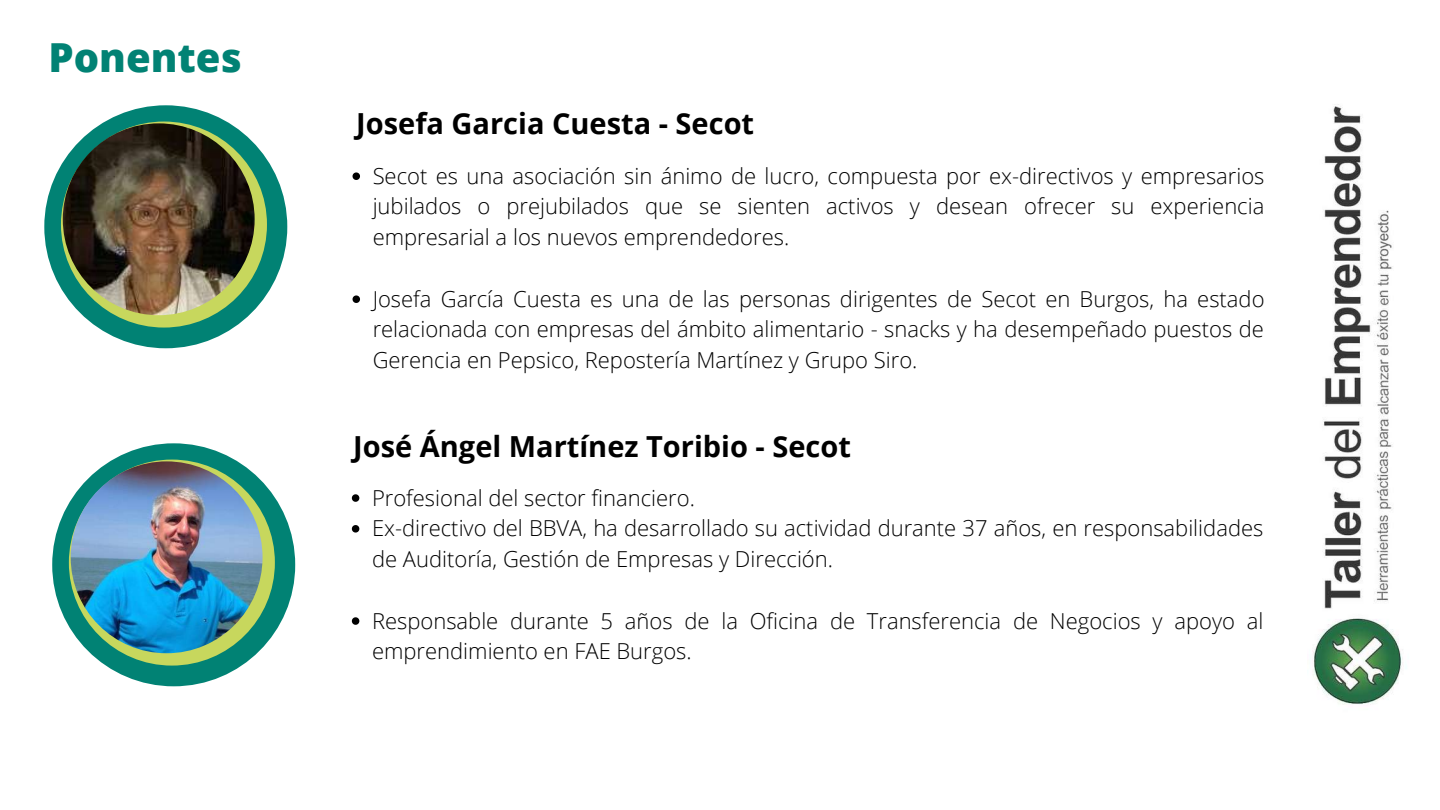
<style>
.page{position:relative;width:1440px;height:810px;background:#fff}
.page>*{position:absolute;margin:0;border:0;box-sizing:border-box;transform-origin:0 0}
.t1{font:800 40px "Open Sans";color:#018274}
.t2{font:700 29px "Open Sans";color:#000}
.t3{font:300 22px/30.8px "Open Sans";color:#000;text-align:justify}
</style>
<div class="page">
<img style="left:1313px;top:104px;width:90px;height:601px">
<div style="left:44px;top:105px;width:243px;height:243px;background:#018274;border-radius:50%"></div>
<div style="left:61px;top:122px;width:206px;height:206px;background:#c7d75d;border-radius:50%"></div>
<img style="left:63px;top:123px;width:192px;height:192px;border-radius:50%">
<svg style="left:353px;top:172px;width:7px;height:8px"></svg>
<svg style="left:353px;top:295px;width:7px;height:8px"></svg>
<div style="left:52px;top:443px;width:243px;height:243px;background:#018274;border-radius:50%"></div>
<div style="left:69px;top:460px;width:206px;height:206px;background:#c7d75d;border-radius:50%"></div>
<img style="left:71px;top:461px;width:192px;height:192px;border-radius:50%">
<svg style="left:352px;top:494px;width:7px;height:8px"></svg>
<svg style="left:352px;top:525px;width:7px;height:8px"></svg>
<svg style="left:352px;top:617px;width:7px;height:8px"></svg>
<h1 class="t1" style="left:48px;top:30px;width:195px">Ponentes</h1>
<h2 class="t2" style="left:356px;top:103px;width:399px">Josefa Garcia Cuesta - Secot</h2>
<p class="t3" style="left:373px;top:160px;width:893px">Secot es una asociación sin ánimo de lucro, compuesta por ex-directivos y empresarios jubilados o prejubilados que se sienten activos y desean ofrecer su experiencia empresarial a los nuevos emprendedores.</p>
<p class="t3" style="left:373px;top:283px;width:893px">Josefa García Cuesta es una de las personas dirigentes de Secot en Burgos, ha estado relacionada con empresas del ámbito alimentario - snacks y ha desempeñado puestos de Gerencia en Pepsico, Repostería Martínez y Grupo Siro.</p>
<h2 class="t2" style="left:353px;top:426px;width:499px">José Ángel Martínez Toribio - Secot</h2>
<p class="t3" style="left:372px;top:482px;width:893px;text-align:left">Profesional del sector financiero.<br>Ex-directivo del BBVA, ha desarrollado su actividad durante 37 años, en responsabilidades de Auditoría, Gestión de Empresas y Dirección.</p>
<p class="t3" style="left:372px;top:605px;width:893px">Responsable durante 5 años de la Oficina de Transferencia de Negocios y apoyo al emprendimiento en FAE Burgos.</p>
</div>
